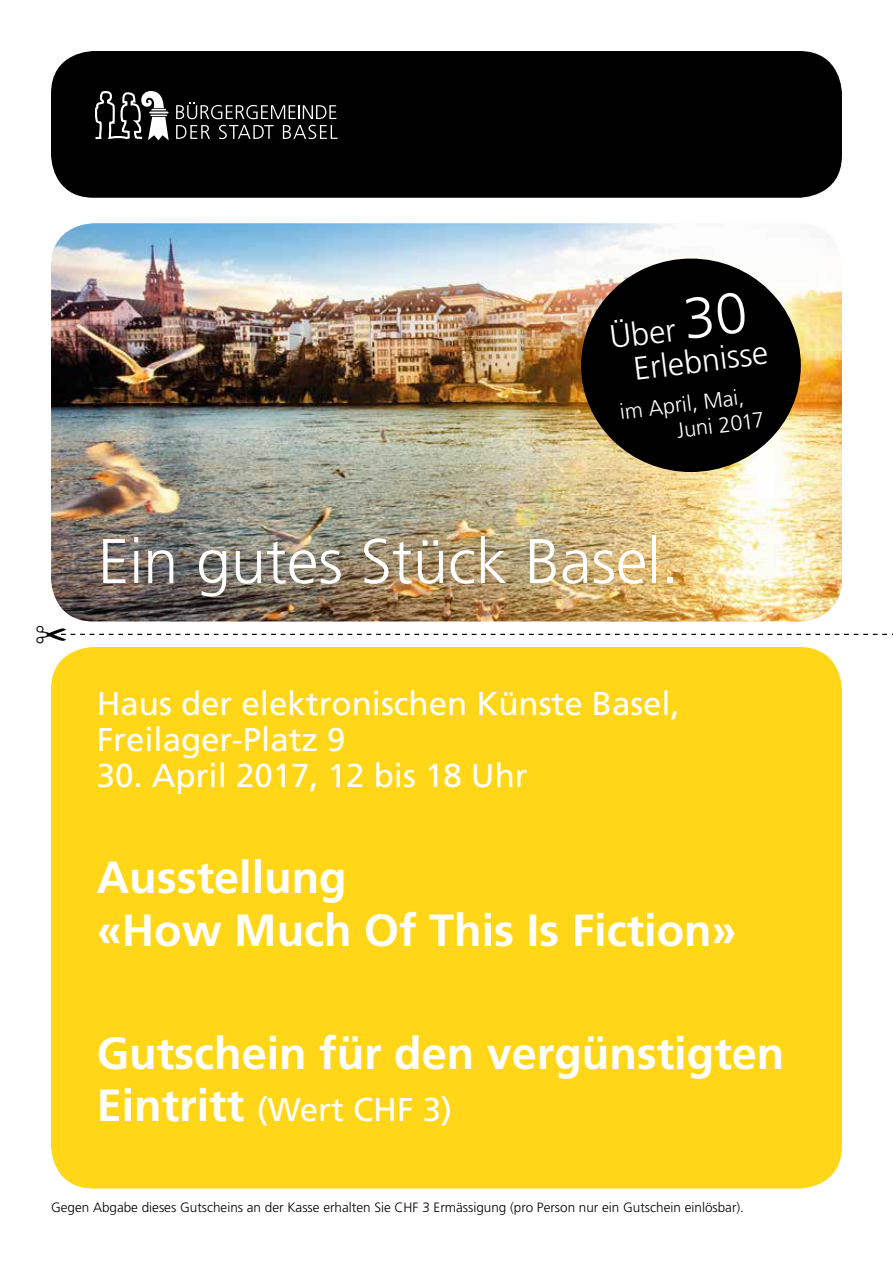
<style>
.page{position:relative;width:893px;height:1263px;background:#fff}
.page>*{position:absolute;margin:0;border:0;box-sizing:border-box;transform-origin:0 0}
.t1{font:300 63px "Frutiger";color:#fff}
.t2{font:700 45px/52.5px "Frutiger";color:#fff}
.t3{font:33px/36px "Frutiger";color:#fff}
.t4{font:300 32.4px/34.2px "Frutiger";color:#fff}
.t5{font:300 21.6px/25.2px "Frutiger";color:#fff}
.t6{font:300 13.5px "Frutiger";color:#000}
.s1{font-size:57.6px}
.s2{font-weight:700;font-size:45px}
</style>
<div class="page">
<div style="left:51px;top:51px;width:791px;height:147px;background:#000;border-radius:43px"></div>
<svg style="left:176px;top:102px;width:160px;height:17px"></svg>
<svg style="left:176px;top:125px;width:34px;height:14px"></svg>
<svg style="left:219px;top:125px;width:55px;height:14px"></svg>
<svg style="left:283px;top:125px;width:55px;height:14px"></svg>
<svg style="left:95px;top:91px;width:74px;height:50px"></svg>
<div style="left:51px;top:647px;width:791px;height:541px;background:#ffd718;border-radius:43px"></div>
<img style="left:51px;top:223px;width:791px;height:398px">
<div style="left:581px;top:259px;width:220px;height:213px;background:#000;border-radius:50%"></div>
<svg style="left:61px;top:633px;width:832px;height:2px"></svg>
<h3 class="t4" style="left:628px;top:318px;width:137px;text-indent:-20px;rotate:-7deg">Über <span class="s1">30<br></span>Erlebnisse</h3>
<h3 class="t5" style="left:672px;top:393px;width:89px;text-indent:-54px;rotate:-7deg">im April, Mai,<br>Juni 2017</h3>
<h1 class="t1" style="left:98px;top:526px;width:583px">Ein gutes Stück Basel.</h1>
<h3 class="t3" style="left:97px;top:685px;width:585px">Haus der elektronischen Künste Basel,<br>Freilager-Platz 9</h3>
<h3 class="t3" style="left:97px;top:757px;width:433px">30. April 2017, 12 bis 18 Uhr</h3>
<h2 class="t2" style="left:97px;top:851px;width:642px">Ausstellung<br>«How Much Of This Is Fiction»</h2>
<h2 class="t2" style="left:97px;top:1026px;width:689px">Gutschein für den vergünstigten</h2>
<h3 class="t3" style="left:97px;top:1091px;width:357px"><span class="s2">Eintritt</span> (Wert CHF 3)</h3>
<p class="t6" style="left:51px;top:1200px;width:694px">Gegen Abgabe dieses Gutscheins an der Kasse erhalten Sie CHF 3 Ermässigung (pro Person nur ein Gutschein einlösbar).</p>
</div>
